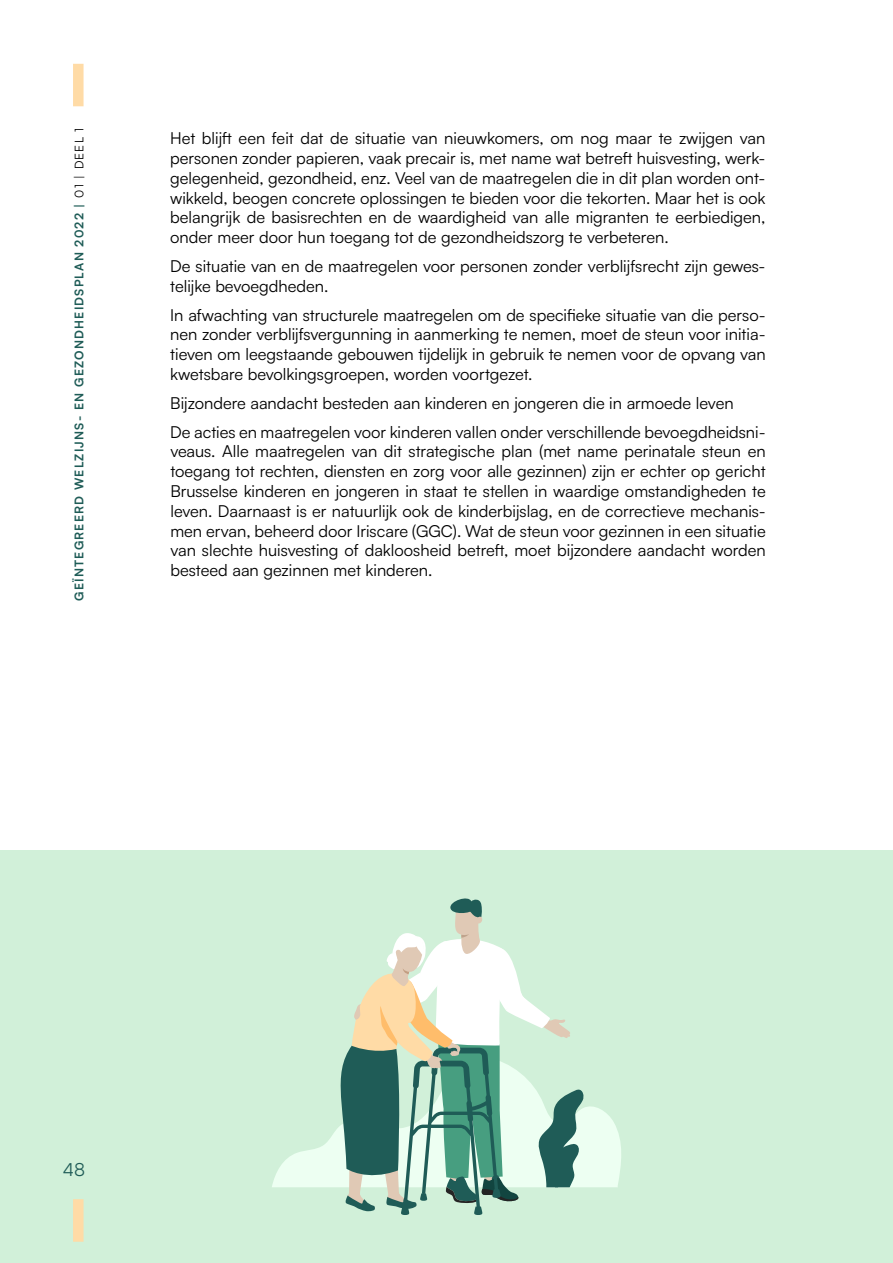
<style>
.page{position:relative;width:893px;height:1263px;background:#fff}
.page>*{position:absolute;margin:0;border:0;box-sizing:border-box;transform-origin:0 0}
.t1{font:18px "Satoshi";color:#1f5c57}
.t2{font:16.5px/19.8px "Satoshi";color:#000;text-align:justify}
.t3{font:700 12px "Satoshi";letter-spacing:.1em;color:#1f5c57}
.s1{font-weight:400;color:#000}
</style>
<div class="page">
<div style="left:0;top:850px;width:893px;height:413px;background:#d1f0d9"></div>
<svg style="left:272px;top:1106px;width:349px;height:81px;fill:#edfff2"></svg>
<svg style="left:330px;top:898px;width:255px;height:317px"></svg>
<div style="left:73px;top:64px;width:11px;height:42px;background:#ffdba6"></div>
<div style="left:73px;top:1199px;width:11px;height:43px;background:#ffdba6"></div>
<p class="t3" style="left:70px;top:601px;width:475px;rotate:-90deg">GEÏNTEGREERD WELZIJNS- EN GEZONDHEIDSPLAN 2022 | <span class="s1">01 | DEEL 1</span></p>
<p class="t2" style="left:170px;top:128px;width:597px">Het blijft een feit dat de situatie van nieuwkomers, om nog maar te zwijgen van personen zonder papieren, vaak precair is, met name wat betreft huisvesting, werk&shy;gelegenheid, gezondheid, enz. Veel van de maatregelen die in dit plan worden ont&shy;wikkeld, beogen concrete oplossingen te bieden voor die tekorten. Maar het is ook belangrijk de basisrechten en de waardigheid van alle migranten te eerbiedigen, onder meer door hun toegang tot de gezondheidszorg te verbeteren.</p>
<p class="t2" style="left:170px;top:256px;width:597px">De situatie van en de maatregelen voor personen zonder verblijfsrecht zijn gewes&shy;telijke bevoegdheden.</p>
<p class="t2" style="left:170px;top:304px;width:597px">In afwachting van structurele maatregelen om de specifieke situatie van die perso&shy;nen zonder verblijfsvergunning in aanmerking te nemen, moet de steun voor initia&shy;tieven om leegstaande gebouwen tijdelijk in gebruik te nemen voor de opvang van kwetsbare bevolkingsgroepen, worden voortgezet.</p>
<p class="t2" style="left:170px;top:388px;width:597px;line-height:28.8px">Bijzondere aandacht besteden aan kinderen en jongeren die in armoede leven<br>De acties en maatregelen voor kinderen vallen onder verschillende bevoegdheidsni-</p>
<p class="t2" style="left:170px;top:441px;width:597px">veaus. Alle maatregelen van dit strategische plan (met name perinatale steun en toegang tot rechten, diensten en zorg voor alle gezinnen) zijn er echter op gericht Brusselse kinderen en jongeren in staat te stellen in waardige omstandigheden te leven. Daarnaast is er natuurlijk ook de kinderbijslag, en de correctieve mechanis&shy;men ervan, beheerd door Iriscare (GGC). Wat de steun voor gezinnen in een situatie van slechte huisvesting of dakloosheid betreft, moet bijzondere aandacht worden besteed aan gezinnen met kinderen.</p>
<p class="t1" style="left:63px;top:1158px;width:24px">48</p>
</div>
